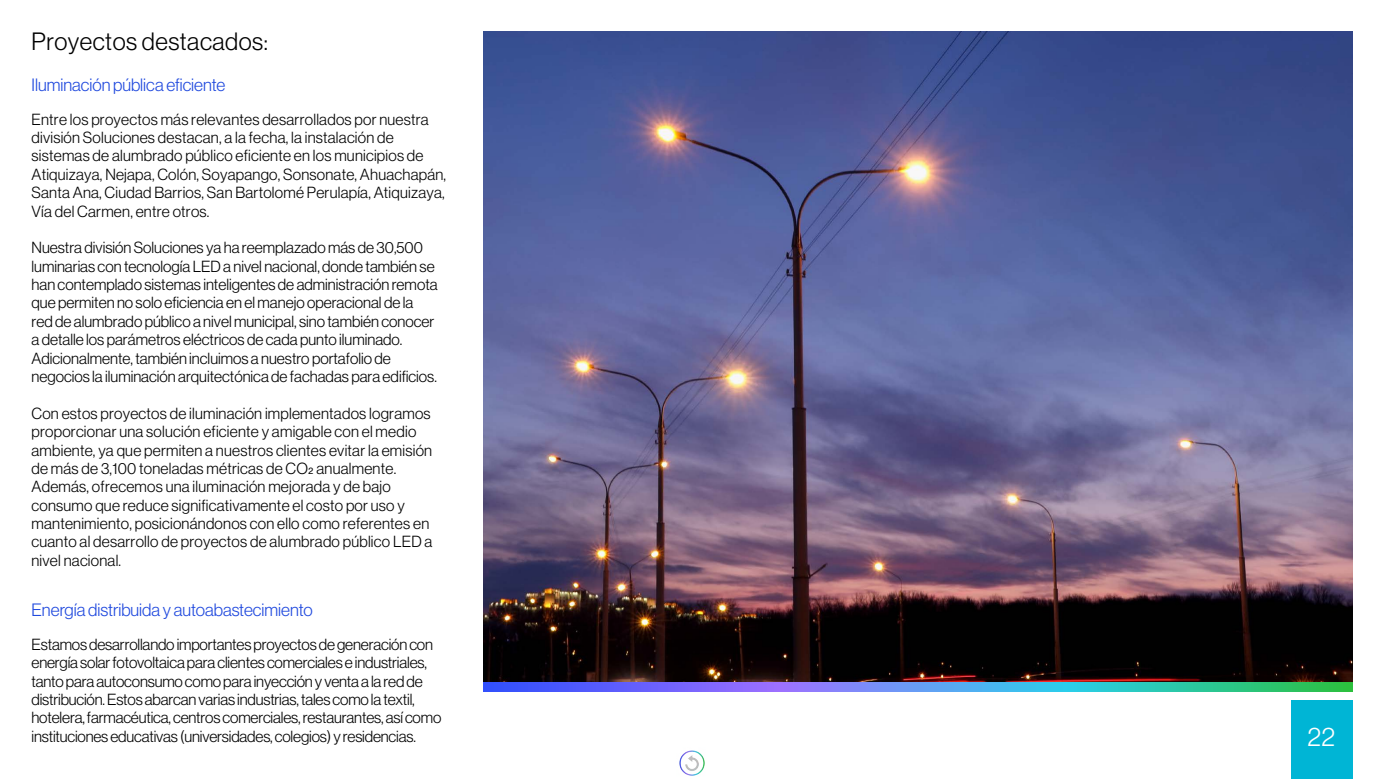
<style>
.page{position:relative;width:1384px;height:779px;background:#fff}
.page>*{position:absolute;margin:0;border:0;box-sizing:border-box;transform-origin:0 0}
.t1{font:26.25px "N Haas Grotesk DS Pro 45 Lt";color:#fff}
.t2{font:24.5px "N Haas Grotesk DS Pro 45 Lt";letter-spacing:.02em;color:#000}
.t3{font:17.5px "N Haas Grotesk DS Pro 45 Lt";color:#214ade}
.t4{font:15.75px/18.4px "N Haas Grotesk DS Pro 45 Lt";color:#000}
</style>
<div class="page">
<div style="left:1291px;top:700px;width:61px;height:79px;background:#00b5d5"></div>
<img style="left:679px;top:750px;width:26px;height:26px">
<img style="left:483px;top:32px;width:869px;height:650px">
<svg style="left:483px;top:682px;width:869px;height:9px;background:#5196d8"></svg>
<h2 class="t2" style="left:32px;top:28px;width:238px">Proyectos destacados:</h2>
<p class="t3" style="left:32px;top:74px;width:195px">Iluminación pública eficiente</p>
<p class="t4" style="left:32px;top:110px;width:416px">Entre los proyectos más relevantes desarrollados por nuestra división Soluciones destacan, a la fecha, la instalación de sistemas de alumbrado público eficiente en los municipios de Atiquizaya, Nejapa, Colón, Soyapango, Sonsonate, Ahuachapán, Santa Ana, Ciudad Barrios, San Bartolomé Perulapía, Atiquizaya, Vía del Carmen, entre otros.</p>
<p class="t4" style="left:32px;top:239px;width:407px">Nuestra división Soluciones ya ha reemplazado más de 30,500 luminarias con tecnología LED a nivel nacional, donde también se han contemplado sistemas inteligentes de administración remota que permiten no solo eficiencia en el manejo operacional de la red de alumbrado público a nivel municipal, sino también conocer a detalle los parámetros eléctricos de cada punto iluminado.<br>Adicionalmente, también incluimos a nuestro portafolio de negocios la iluminación arquitectónica de fachadas para edificios.</p>
<p class="t4" style="left:32px;top:404px;width:402px">Con estos proyectos de iluminación implementados logramos proporcionar una solución eficiente y amigable con el medio ambiente, ya que permiten a nuestros clientes evitar la emisión de más de 3,100 toneladas métricas de CO2 anualmente.<br>Además, ofrecemos una iluminación mejorada y de bajo consumo que reduce significativamente el costo por uso y mantenimiento, posicionándonos con ello como referentes en cuanto al desarrollo de proyectos de alumbrado público LED a nivel nacional.</p>
<p class="t3" style="left:32px;top:599px;width:283px">Energía distribuida y autoabastecimiento</p>
<p class="t4" style="left:32px;top:635px;width:411px">Estamos desarrollando importantes proyectos de generación con energía solar fotovoltaica para clientes comerciales e industriales, tanto para autoconsumo como para inyección y venta a la red de distribución. Estos abarcan varias industrias, tales como la textil, hotelera, farmacéutica, centros comerciales, restaurantes, así como instituciones educativas (universidades, colegios) y residencias.</p>
<h1 class="t1" style="left:1307px;top:722px;width:29px">22</h1>
</div>
